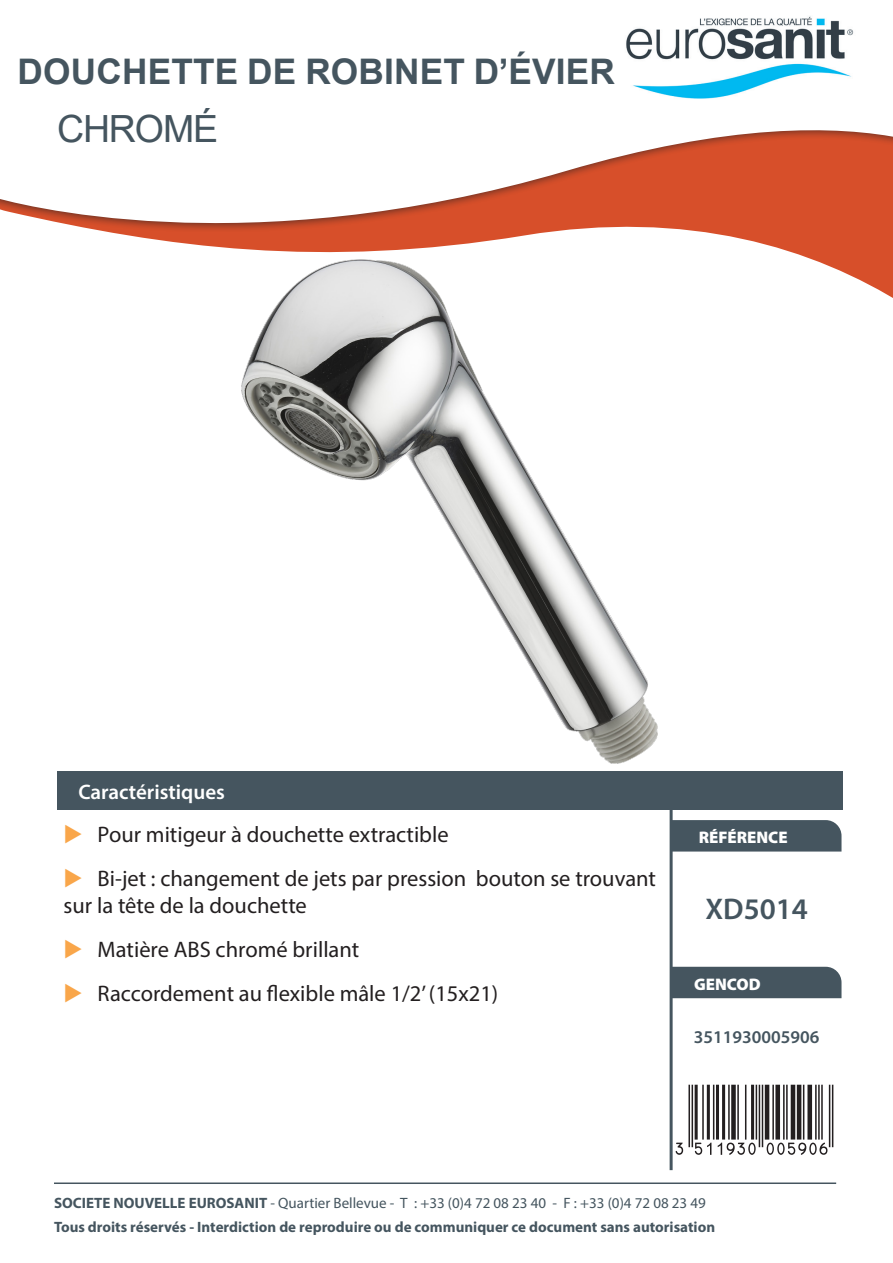
<style>
.page{position:relative;width:893px;height:1263px;background:#fff}
.page>*{position:absolute;margin:0;border:0;box-sizing:border-box;transform-origin:0 0}
.t1{font:37.5px "Arial";letter-spacing:-.03em;color:#45555f}
.t2{font:700 35.25px "Arial";letter-spacing:.005em;color:#45555f}
.t3{font:600 30px "Myriad Pro";color:#45555f}
.t4{font:22.5px/27px "Myriad Pro";color:#231f20}
.t5{font:600 21px "Myriad Pro";color:#fff}
.t6{font:600 18px "Myriad Pro";color:#45555f}
.t7{font:900 16.8px "Myriad Pro";color:#fff}
.t8{font:700 15px/23.9px "Myriad Pro";color:#45555f}
.s1{font-weight:400}
</style>
<div class="page">
<div style="left:673px;top:820px;width:168px;height:31px;background:#45555f"></div>
<div style="left:673px;top:967px;width:168px;height:31px;background:#45555f"></div>
<svg style="left:0;top:130px;width:893px;height:136px"></svg>
<img style="left:626px;top:16px;width:228px;height:83px">
<hr style="left:54px;top:1182px;width:782px;height:2px;background:#45555f">
<div style="left:57px;top:772px;width:785px;height:38px;background:#45555f"></div>
<hr style="left:670px;top:797px;width:3px;height:373px;background:#45555f">
<img style="left:242px;top:260px;width:416px;height:504px">
<p class="t2" style="left:18px;top:47px;width:599px">DOUCHETTE DE ROBINET D’ÉVIER</p>
<p class="t1" style="left:57px;top:103px;width:163px">CHROMÉ</p>
<p class="t5" style="left:78px;top:778px;width:148px">Caractéristiques</p>
<p class="t4" style="left:98px;top:821px;width:353px">Pour mitigeur à douchette extractible</p>
<p class="t4" style="left:64px;top:865px;width:594px;text-indent:34px">Bi-jet : changement de jets par pression bouton se trouvant sur la tête de la douchette</p>
<p class="t4" style="left:98px;top:936px;width:263px">Matière ABS chromé brillant</p>
<p class="t4" style="left:98px;top:980px;width:402px">Raccordement au flexible mâle 1/2’ (15x21)</p>
<p class="t7" style="left:699px;top:826px;width:90px">RÉFÉRENCE</p>
<p class="t3" style="left:705px;top:889px;width:104px">XD5014</p>
<p class="t7" style="left:694px;top:973px;width:68px">GENCOD</p>
<p class="t6" style="left:694px;top:1026px;width:127px">3511930005906</p>
<p class="t8" style="left:54px;top:1190px;width:663px">SOCIETE NOUVELLE EUROSANIT <span class="s1">- Quartier Bellevue - T : +33 (0)4 72 08 23 40 - F : +33 (0)4 72 08 23 49<br></span>Tous droits réservés - Interdiction de reproduire ou de communiquer ce document sans autorisation</p>
</div>
